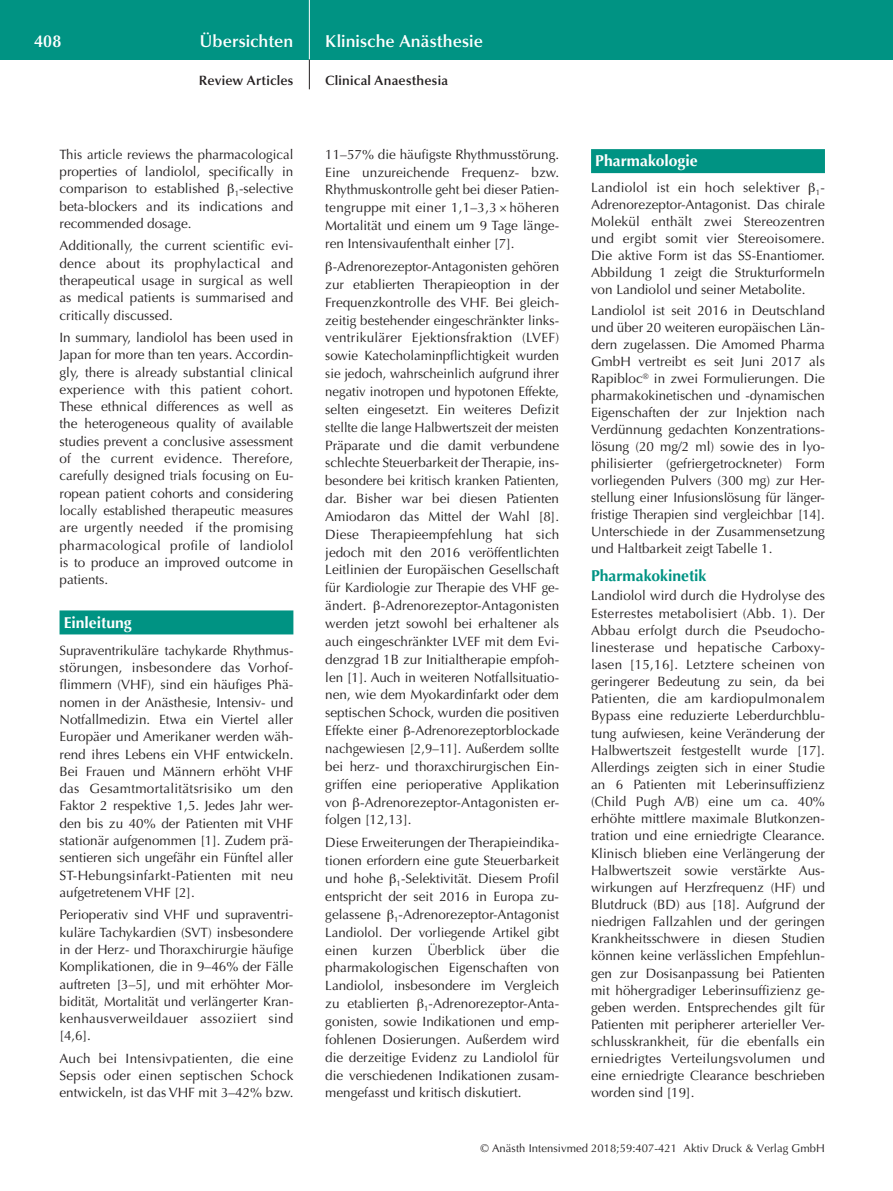
<style>
.page{position:relative;width:893px;height:1191px;background:#fff}
.page>*{position:absolute;margin:0;border:0;box-sizing:border-box;transform-origin:0 0}
.t1{font:600 17.25px "Optima";letter-spacing:.005em;color:#fff}
.t2{font:700 15.75px "Optima";color:#fff}
.t3{font:700 15.75px "Optima";color:#009383}
.t4{font:13.5px/17.9px "Optima";color:#231f20;text-align:justify}
.t5{font:600 13.5px "Optima";letter-spacing:.015em;color:#231f20}
.t6{font:11.25px "Optima";letter-spacing:.005em;color:#231f20}
</style>
<div class="page">
<div style="left:0;top:0;width:893px;height:60px;background:#009383"></div>
<hr style="left:309px;top:0;width:1px;height:60px;background:#fff">
<svg style="left:309px;top:60px;width:1px;height:29px"></svg>
<div style="left:60px;top:610px;width:233px;height:24px;background:#009383"></div>
<div style="left:591px;top:149px;width:234px;height:24px;background:#009383"></div>
<p class="t1" style="left:34px;top:31px;width:29px">408</p>
<p class="t1" style="left:200px;top:31px;width:95px">Übersichten</p>
<p class="t5" style="left:199px;top:73px;width:96px">Review Articles</p>
<p class="t4" style="left:60px;top:146px;width:235px;line-height:17.2px">This article reviews the pharmacological properties of landiolol, specifically in comparison to established <sub>1</sub>-selective beta-blockers and its indications and recommended dosage.</p>
<p class="t4" style="left:60px;top:237px;width:235px;line-height:17.2px;text-align:left">Additionally, the current scientific evi-‑ dence about its prophylactical and therapeutical usage in surgical as well as medical patients is summarised and critically discussed.</p>
<p class="t4" style="left:60px;top:329px;width:235px;line-height:17.2px">In summary, landiolol has been used in Japan for more than ten years. Accordin&shy;gly, there is already substantial clinical experience with this patient cohort.<br>These ethnical differences as well as the heterogeneous quality of available studies prevent a conclusive assessment of the current evidence. Therefore, carefully designed trials focusing on Eu&shy;ropean patient cohorts and considering locally established therapeutic measures are urgently needed if the promising pharmacological profile of landiolol is to produce an improved outcome in patients.</p>
<p class="t2" style="left:64px;top:613px;width:70px">Einleitung</p>
<p class="t4" style="left:60px;top:642px;width:235px;line-height:17.2px;text-align:left">Supraventrikuläre tachykarde Rhythmus&shy;störungen, insbesondere das Vorhof-‑ flimmern (VHF), sind ein häufiges Phä&shy;nomen in der Anästhesie, Intensiv- und Notfallmedizin. Etwa ein Viertel aller Europäer und Amerikaner werden wäh&shy;rend ihres Lebens ein VHF entwickeln.<br>Bei Frauen und Männern erhöht VHF das Gesamtmortalitätsrisiko um den Faktor 2 respektive 1,5. Jedes Jahr wer&shy;den bis zu 40% der Patienten mit VHF stationär aufgenommen [1]. Zudem prä&shy;sentieren sich ungefähr ein Fünftel aller ST-Hebungsinfarkt-Patienten mit neu aufgetretenem VHF [2].</p>
<p class="t4" style="left:60px;top:906px;width:235px;line-height:17.2px">Perioperativ sind VHF und supraventri&shy;kuläre Tachykardien (SVT) insbesondere in der Herz- und Thoraxchirurgie häufige Komplikationen, die in 9–46% der Fälle auftreten [3–5], und mit erhöhter Mor&shy;bidität, Mortalität und verlängerter Kran&shy;kenhausverweildauer assoziiert sind [4,6].</p>
<p class="t4" style="left:60px;top:1049px;width:235px;line-height:17.2px">Auch bei Intensivpatienten, die eine Sepsis oder einen septischen Schock entwickeln, ist das VHF mit 3–42% bzw.</p>
<p class="t1" style="left:325px;top:31px;width:159px">Klinische Anästhesie</p>
<p class="t5" style="left:325px;top:73px;width:124px">Clinical Anaesthesia</p>
<p class="t4" style="left:325px;top:145px;width:235px">11–57% die häufigste Rhythmusstörung.<br>Eine unzureichende Frequenz- bzw.<br>Rhythmuskontrolle geht bei dieser Patien&shy;tengruppe mit einer 1,1–3,3 × höheren Mortalität und einem um 9 Tage länge&shy;ren Intensivaufenthalt einher [7].</p>
<p class="t4" style="left:325px;top:258px;width:235px;text-align:left;text-indent:7px">-Adrenorezeptor-Antagonisten gehören zur etablierten Therapieoption in der Frequenzkontrolle des VHF. Bei gleich&shy;zeitig bestehender eingeschränkter links&shy;ventrikulärer Ejektionsfraktion (LVEF) sowie Katecholaminpflichtigkeit wurden sie jedoch, wahrscheinlich aufgrund ihrer negativ inotropen und hypotonen Effekte, selten eingesetzt. Ein weiteres Defizit stellte die lange Halbwertszeit der meisten Präparate und die damit verbundene schlechte Steuerbarkeit der Therapie, ins-‑ besondere bei kritisch kranken Patienten, dar. Bisher war bei diesen Patienten Amiodaron das Mittel der Wahl [8].<br>Diese Therapieempfehlung hat sich jedoch mit den 2016 veröffentlichten Leitlinien der Europäischen Gesellschaft für Kardiologie zur Therapie des VHF ge&shy;ändert. -Adrenorezeptor-Antagonisten werden jetzt sowohl bei erhaltener als auch eingeschränkter LVEF mit dem Evi&shy;denzgrad 1B zur Initialtherapie empfoh&shy;len [1]. Auch in weiteren Notfallsituatio&shy;nen, wie dem Myokardinfarkt oder dem septischen Schock, wurden die positiven Effekte einer -Adrenorezeptorblockade nachgewiesen [2,9–11]. Außerdem sollte bei herz- und thoraxchirurgischen Ein&shy;griffen eine perioperative Applikation von -Adrenorezeptor-Antagonisten er&shy;folgen [12,13].</p>
<p class="t4" style="left:325px;top:834px;width:235px">Diese Erweiterungen der Therapieindika&shy;tionen erfordern eine gute Steuerbarkeit und hohe <sub>1</sub>-Selektivität. Diesem Profil entspricht der seit 2016 in Europa zu&shy;gelassene <sub>1</sub>-Adrenorezeptor-Antagonist Landiolol. Der vorliegende Artikel gibt einen kurzen Überblick über die pharmakologischen Eigenschaften von Landiolol, insbesondere im Vergleich zu etablierten <sub>1</sub>-Adrenorezeptor-Anta&shy;gonisten, sowie Indikationen und emp&shy;fohlenen Dosierungen. Außerdem wird die derzeitige Evidenz zu Landiolol für die verschiedenen Indikationen zusam&shy;mengefasst und kritisch diskutiert.</p>
<p class="t2" style="left:595px;top:152px;width:104px">Pharmakologie</p>
<p class="t4" style="left:591px;top:179px;width:235px;line-height:17px">Landiolol ist ein hoch selektiver <sub>1</sub>- Adrenorezeptor-Antagonist. Das chirale Molekül enthält zwei Stereozentren und ergibt somit vier Stereoisomere.<br>Die aktive Form ist das SS-Enantiomer.<br>Abbildung 1 zeigt die Strukturformeln von Landiolol und seiner Metabolite.</p>
<p class="t4" style="left:591px;top:302px;width:235px;line-height:17px">Landiolol ist seit 2016 in Deutschland und über 20 weiteren europäischen Län&shy;dern zugelassen. Die Amomed Pharma GmbH vertreibt es seit Juni 2017 als Rapibloc<sup>®</sup> in zwei Formulierungen. Die pharmakokinetischen und -dynamischen Eigenschaften der zur Injektion nach Verdünnung gedachten Konzentrations&shy;lösung (20 mg/2 ml) sowie des in lyo&shy;philisierter (gefriergetrockneter) Form vorliegenden Pulvers (300 mg) zur Her&shy;stellung einer Infusionslösung für länger&shy;fristige Therapien sind vergleichbar [14].<br>Unterschiede in der Zusammensetzung und Haltbarkeit zeigt Tabelle 1.</p>
<p class="t3" style="left:591px;top:567px;width:117px">Pharmakokinetik</p>
<p class="t4" style="left:591px;top:587px;width:235px;line-height:17.1px">Landiolol wird durch die Hydrolyse des Esterrestes metabolisiert (Abb. 1). Der Abbau erfolgt durch die Pseudocho&shy;linesterase und hepatische Carboxy&shy;lasen [15,16]. Letztere scheinen von geringerer Bedeutung zu sein, da bei Patienten, die am kardiopulmonalem Bypass eine reduzierte Leberdurchblu&shy;tung aufwiesen, keine Veränderung der Halbwertszeit festgestellt wurde [17].<br>Allerdings zeigten sich in einer Studie an 6 Patienten mit Leberinsuffizienz (Child Pugh A/B) eine um ca. 40% erhöhte mittlere maximale Blutkonzen&shy;tration und eine erniedrigte Clearance.<br>Klinisch blieben eine Verlängerung der Halbwertszeit sowie verstärkte Aus&shy;wirkungen auf Herzfrequenz (HF) und Blutdruck (BD) aus [18]. Aufgrund der niedrigen Fallzahlen und der geringen Krankheitsschwere in diesen Studien können keine verlässlichen Empfehlun&shy;gen zur Dosisanpassung bei Patienten mit höhergradiger Leberinsuffizienz ge&shy;geben werden. Entsprechendes gilt für Patienten mit peripherer arterieller Ver&shy;schlusskrankheit, für die ebenfalls ein erniedrigtes Verteilungsvolumen und eine erniedrigte Clearance beschrieben worden sind [19].</p>
<p class="t6" style="left:480px;top:1142px;width:346px">© Anästh Intensivmed 2018;59:407-421 Aktiv Druck &amp; Verlag GmbH</p>
</div>
